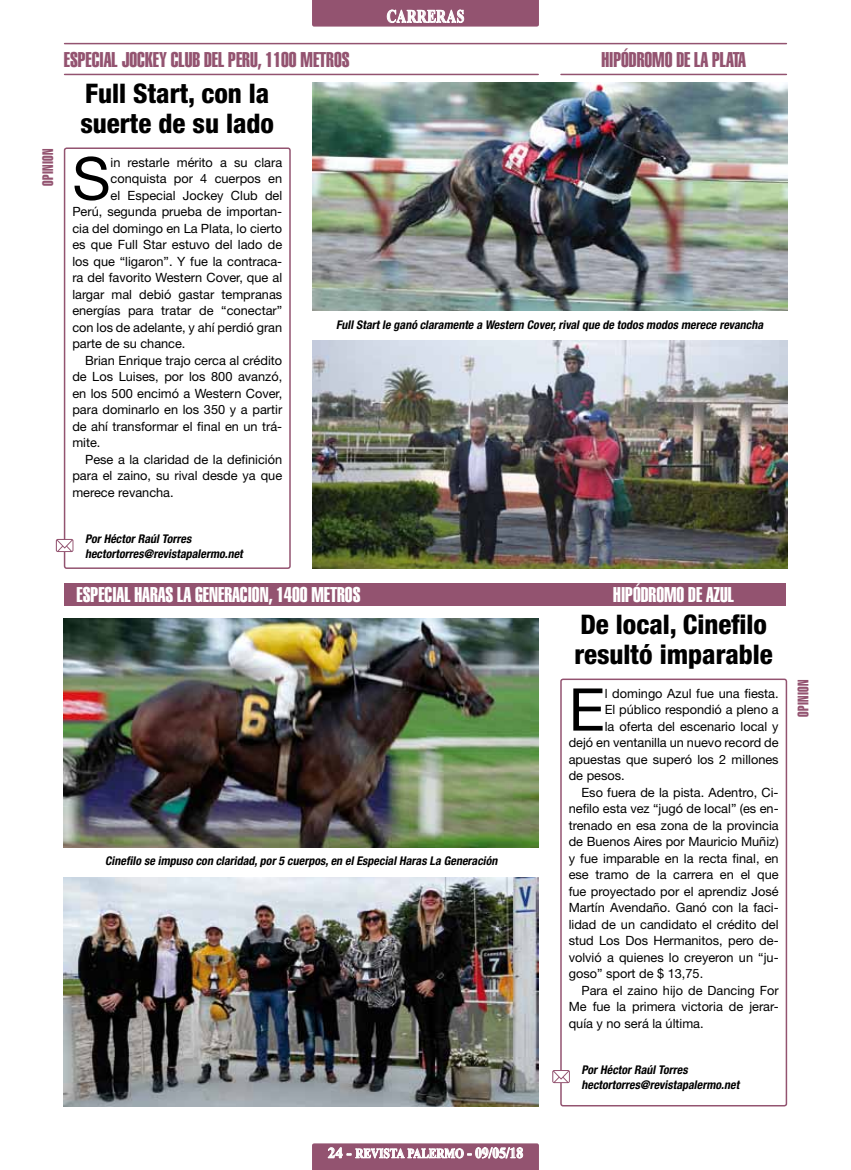
<style>
.page{position:relative;width:851px;height:1170px;background:#fff}
.page>*{position:absolute;margin:0;border:0;box-sizing:border-box;transform-origin:0 0}
.t1{font:58.95px "Helvetica Neue LT Std";color:#000}
.t2{font:800 condensed 27px/30px "Helvetica Neue LT Std";color:#000}
.t3{font:21px "Helvetica LT Std Extra Comp";color:#935370}
.t4{font:21px "Helvetica LT Std Extra Comp";color:#fff}
.t5{font:700 18px "Times New Roman";letter-spacing:.04em;color:#fff;scale:.75 1}
.t6{font:15px "Helvetica LT Std Extra Comp";letter-spacing:.025em;color:#935370}
.t7{font:700 13.5px "Times New Roman";color:#fff;scale:.83 1}
.t8{font:12.75px "Helvetica Neue LT Std";color:#000}
.t9{font:italic 700 condensed 12px/15px "Helvetica Neue LT Std";color:#000}
.s1{font-size:15px}
</style>
<div class="page">
<div style="left:64px;top:147px;width:227px;height:422px;border:2px solid #935370;border-radius:2px"></div>
<div style="left:560px;top:678px;width:227px;height:428px;border:2px solid #935370;border-radius:2px"></div>
<hr style="left:65px;top:74px;width:473px;height:1px;background:#935370">
<hr style="left:65px;top:43px;width:721px;height:1px;background:#935370">
<hr style="left:561px;top:74px;width:225px;height:1px;background:#935370">
<svg style="left:56px;top:539px;width:17px;height:13px"></svg>
<svg style="left:552px;top:1069px;width:17px;height:14px"></svg>
<div style="left:64px;top:583px;width:721px;height:22px;background:#935370"></div>
<svg style="left:312px;top:1143px;width:227px;height:26px;background:#a7728a"></svg>
<svg style="left:312px;top:0;width:227px;height:27px;background:#9d637d"></svg>
<img style="left:64px;top:618px;width:475px;height:228px">
<img style="left:312px;top:82px;width:475px;height:229px">
<img style="left:312px;top:340px;width:475px;height:229px">
<img style="left:64px;top:877px;width:475px;height:229px">
<p class="t6" style="left:39px;top:186px;width:39px;rotate:-90deg">OPINION</p>
<h3 class="t5" style="left:386px;top:4px;width:105px">CARRERAS</h3>
<h3 class="t3" style="left:64px;top:47px;width:287px">ESPECIAL JOCKEY CLUB DEL PERU, 1100 METROS</h3>
<h3 class="t3" style="left:601px;top:47px;width:146px">HIPÓDROMO DE LA PLATA</h3>
<h2 class="t2" style="left:80px;top:78px;width:195px">Full Start, con la suerte de su lado</h2>
<h1 class="t1" style="left:72px;top:143px;width:40px">S</h1>
<p class="t8" style="left:110px;top:154px;width:173px">in restarle mérito a su clara</p>
<p class="t8" style="left:110px;top:171px;width:173px">conquista por 4 cuerpos en</p>
<p class="t8" style="left:110px;top:187px;width:173px">el Especial Jockey Club del</p>
<p class="t8" style="left:72px;top:204px;width:211px">Perú, segunda prueba de importan-</p>
<p class="t8" style="left:72px;top:220px;width:211px">cia del domingo en La Plata, lo cierto</p>
<p class="t8" style="left:72px;top:237px;width:211px">es que Full Star estuvo del lado de</p>
<p class="t8" style="left:72px;top:253px;width:211px">los que “ligaron”. Y fue la contraca-</p>
<p class="t8" style="left:72px;top:270px;width:211px">ra del favorito Western Cover, que al</p>
<p class="t8" style="left:72px;top:286px;width:211px">largar mal debió gastar tempranas</p>
<p class="t8" style="left:72px;top:303px;width:211px">energías para tratar de “conectar”</p>
<p class="t8" style="left:72px;top:319px;width:211px">con los de adelante, y ahí perdió gran</p>
<p class="t8" style="left:72px;top:336px;width:115px">parte de su chance.</p>
<p class="t8" style="left:85px;top:352px;width:199px">Brian Enrique trajo cerca al crédito</p>
<p class="t8" style="left:72px;top:369px;width:211px">de Los Luises, por los 800 avanzó,</p>
<p class="t8" style="left:72px;top:385px;width:211px">en los 500 encimó a Western Cover,</p>
<p class="t8" style="left:72px;top:402px;width:211px">para dominarlo en los 350 y a partir</p>
<p class="t8" style="left:72px;top:418px;width:211px">de ahí transformar el final en un trá-</p>
<p class="t8" style="left:72px;top:435px;width:30px">mite.</p>
<p class="t8" style="left:85px;top:451px;width:198px">Pese a la claridad de la definición</p>
<p class="t8" style="left:72px;top:468px;width:211px">para el zaino, su rival desde ya que</p>
<p class="t8" style="left:72px;top:484px;width:103px">merece revancha.</p>
<p class="t9" style="left:85px;top:531px;width:162px">PorHéctorRaúlTorres hectortorres@revistapalermo.net</p>
<p class="t9" style="left:336px;top:317px;width:431px">FullStartle ganó claramente a Western Cover,rivalque de todos modos merece revancha</p>
<h3 class="t4" style="left:77px;top:582px;width:285px">ESPECIAL HARAS LA GENERACION, 1400 METROS</h3>
<h3 class="t4" style="left:613px;top:582px;width:122px">HIPÓDROMO DE AZUL</h3>
<p class="t9" style="left:105px;top:853px;width:396px">Cinefilo se impuso con claridad,por5 cuerpos,en elEspecialHaras La Generación</p>
<h2 class="t2" style="left:574px;top:609px;width:200px">De local, Cinefilo resultó imparable</h2>
<h1 class="t1" style="left:568px;top:674px;width:38px">E</h1>
<p class="t8" style="left:604px;top:685px;width:175px">l domingo Azul fue una fiesta.</p>
<p class="t8" style="left:604px;top:702px;width:175px">El público respondió a pleno a</p>
<p class="t8" style="left:604px;top:718px;width:175px">la oferta del escenario local y</p>
<p class="t8" style="left:568px;top:735px;width:211px">dejó en ventanilla un nuevo record de</p>
<p class="t8" style="left:568px;top:751px;width:211px">apuestas que superó los 2 millones</p>
<p class="t8" style="left:568px;top:768px;width:57px">de pesos.</p>
<p class="t8" style="left:581px;top:784px;width:198px">Eso fuera de la pista. Adentro, Ci-</p>
<p class="t8" style="left:568px;top:801px;width:211px">nefilo esta vez “jugó de local” (es en-</p>
<p class="t8" style="left:568px;top:817px;width:211px">trenado en esa zona de la provincia</p>
<p class="t8" style="left:568px;top:834px;width:211px">de Buenos Aires por Mauricio Muñiz)</p>
<p class="t8" style="left:568px;top:850px;width:211px">y fue imparable en la recta final, en</p>
<p class="t8" style="left:568px;top:867px;width:211px">ese tramo de la carrera en el que</p>
<p class="t8" style="left:568px;top:883px;width:211px">fue proyectado por el aprendiz José</p>
<p class="t8" style="left:568px;top:900px;width:211px">Martín Avendaño. Ganó con la faci-</p>
<p class="t8" style="left:568px;top:916px;width:211px">lidad de un candidato el crédito del</p>
<p class="t8" style="left:568px;top:933px;width:211px">stud Los Dos Hermanitos, pero de-</p>
<p class="t8" style="left:568px;top:949px;width:211px">volvió a quienes lo creyeron un “ju-</p>
<p class="t8" style="left:568px;top:966px;width:136px">goso” sport de $ 13,75.</p>
<p class="t8" style="left:581px;top:982px;width:199px">Para el zaino hijo de Dancing For</p>
<p class="t8" style="left:568px;top:999px;width:211px">Me fue la primera victoria de jerar-</p>
<p class="t8" style="left:568px;top:1015px;width:136px">quía y no será la última.</p>
<p class="t9" style="left:581px;top:1062px;width:162px">PorHéctorRaúlTorres hectortorres@revistapalermo.net</p>
<p class="t6" style="left:794px;top:717px;width:39px;rotate:-90deg">OPINION</p>
<p class="t7" style="left:328px;top:1143px;width:237px"><span class="s1">24 -</span> REVISTA PALERMO <span class="s1">- 09/05/18</span></p>
</div>
